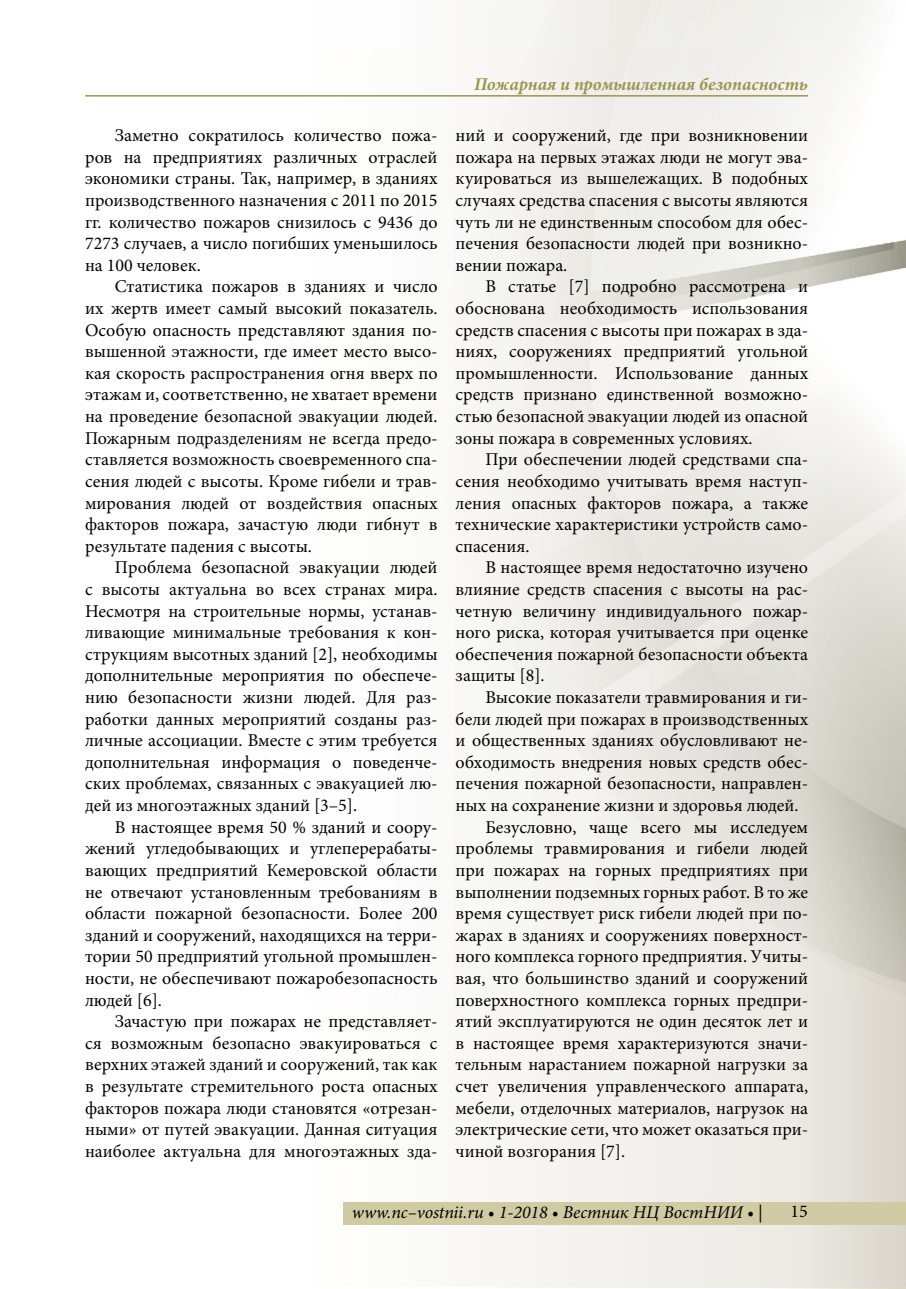
<style>
.page{position:relative;width:906px;height:1289px;background:#fff}
.page>*{position:absolute;margin:0;border:0;box-sizing:border-box;transform-origin:0 0}
.t1{font:18px/21.6px "Minion Pro";color:#000;text-align:justify}
.t2{font:italic 18px "Minion Pro";color:#000}
.t3{font:italic 700 18px "Minion Pro";color:#9c9552}
</style>
<div class="page">
<div style="left:343px;top:1201px;width:563px;height:23px;background:#d1cba4"></div>
<hr style="left:85px;top:95px;width:723px;height:2px;background:#9c9552">
<p class="t1" style="left:85px;top:125px;width:354px;text-indent:30px">Заметно сократилось количество пожа&shy;ров на предприятиях различных отраслей экономики страны. Так, например, в зданиях производственного назначения с 2011 по 2015 гг. количество пожаров снизилось с 9436 до 7273 случаев, а число погибших уменьшилось на 100 человек.</p>
<p class="t1" style="left:85px;top:276px;width:354px;text-indent:30px">Статистика пожаров в зданиях и число их жертв имеет самый высокий показатель.<br>Особую опасность представляют здания по&shy;вышенной этажности, где имеет место высо&shy;кая скорость распространения огня вверх по этажам и, соответственно, не хватает времени на проведение безопасной эвакуации людей.<br>Пожарным подразделениям не всегда предо&shy;ставляется возможность своевременного спа&shy;сения людей с высоты. Кроме гибели и трав&shy;мирования людей от воздействия опасных факторов пожара, зачастую люди гибнут в результате падения с высоты.</p>
<p class="t1" style="left:85px;top:557px;width:354px;text-indent:30px">Проблема безопасной эвакуации людей с высоты актуальна во всех странах мира.<br>Несмотря на строительные нормы, устанав&shy;ливающие минимальные требования к кон&shy;струкциям высотных зданий [2], необходимы дополнительные мероприятия по обеспече&shy;нию безопасности жизни людей. Для раз&shy;работки данных мероприятий созданы раз&shy;личные ассоциации. Вместе с этим требуется дополнительная информация о поведенче&shy;ских проблемах, связанных с эвакуацией лю&shy;дей из многоэтажных зданий [3–5].</p>
<p class="t1" style="left:85px;top:816px;width:354px;text-indent:30px">В настоящее время 50 % зданий и соору&shy;жений угледобывающих и углеперерабаты&shy;вающих предприятий Кемеровской области не отвечают установленным требованиям в области пожарной безопасности. Более 200 зданий и сооружений, находящихся на терри&shy;тории 50 предприятий угольной промышлен&shy;ности, не обеспечивают пожаробезопасность людей [6].</p>
<p class="t1" style="left:85px;top:1010px;width:354px;text-indent:30px">Зачастую при пожарах не представляет&shy;ся возможным безопасно эвакуироваться с верхних этажей зданий и сооружений, так как в результате стремительного роста опасных факторов пожара люди становятся «отрезан&shy;ными» от путей эвакуации. Данная ситуация наиболее актуальна для многоэтажных зда-</p>
<p class="t3" style="left:474px;top:71px;width:335px">Пожарная и промышленная безопасность</p>
<p class="t1" style="left:455px;top:125px;width:354px">ний и сооружений, где при возникновении пожара на первых этажах люди не могут эва&shy;куироваться из вышележащих. В подобных случаях средства спасения с высоты являются чуть ли не единственным способом для обес&shy;печения безопасности людей при возникно&shy;вении пожара.</p>
<p class="t1" style="left:455px;top:276px;width:354px;text-indent:30px">В статье [7] подробно рассмотрена и обоснована необходимость использования средств спасения с высоты при пожарах в зда&shy;ниях, сооружениях предприятий угольной промышленности. Использование данных средств признано единственной возможно&shy;стью безопасной эвакуации людей из опасной зоны пожара в современных условиях.</p>
<p class="t1" style="left:455px;top:449px;width:354px;text-indent:30px">При обеспечении людей средствами спа&shy;сения необходимо учитывать время наступ&shy;ления опасных факторов пожара, а также технические характеристики устройств само&shy;спасения.</p>
<p class="t1" style="left:455px;top:557px;width:354px;text-indent:30px">В настоящее время недостаточно изучено влияние средств спасения с высоты на рас&shy;четную величину индивидуального пожар&shy;ного риска, которая учитывается при оценке обеспечения пожарной безопасности объекта защиты [8].</p>
<p class="t1" style="left:485px;top:686px;width:324px">Высокие показатели травмирования и ги-</p>
<p class="t1" style="left:455px;top:708px;width:354px">бели людей при пожарах в производственных</p>
<p class="t1" style="left:455px;top:729px;width:354px">и общественных зданиях обусловливают не-</p>
<p class="t1" style="left:455px;top:751px;width:354px">обходимость внедрения новых средств обес-</p>
<p class="t1" style="left:455px;top:773px;width:354px">печения пожарной безопасности, направлен-</p>
<p class="t1" style="left:455px;top:794px;width:344px">ных на сохранение жизни и здоровья людей.</p>
<p class="t1" style="left:485px;top:816px;width:324px">Безусловно, чаще всего мы исследуем</p>
<p class="t1" style="left:455px;top:837px;width:354px">проблемы травмирования и гибели людей</p>
<p class="t1" style="left:455px;top:859px;width:354px">при пожарах на горных предприятиях при</p>
<p class="t1" style="left:455px;top:881px;width:354px">выполнении подземных горных работ. В то же</p>
<p class="t1" style="left:455px;top:902px;width:354px">время существует риск гибели людей при по-</p>
<p class="t1" style="left:455px;top:924px;width:354px">жарах в зданиях и сооружениях поверхност-</p>
<p class="t1" style="left:455px;top:945px;width:354px">ного комплекса горного предприятия. Учиты-</p>
<p class="t1" style="left:455px;top:967px;width:354px">вая, что большинство зданий и сооружений</p>
<p class="t1" style="left:455px;top:989px;width:354px">поверхностного комплекса горных предпри-</p>
<p class="t1" style="left:455px;top:1010px;width:354px">ятий эксплуатируются не один десяток лет и</p>
<p class="t1" style="left:455px;top:1032px;width:354px">в настоящее время характеризуются значи-</p>
<p class="t1" style="left:455px;top:1053px;width:354px">тельным нарастанием пожарной нагрузки за</p>
<p class="t1" style="left:455px;top:1075px;width:354px">счет увеличения управленческого аппарата,</p>
<p class="t1" style="left:455px;top:1097px;width:354px">мебели, отделочных материалов, нагрузок на</p>
<p class="t1" style="left:455px;top:1118px;width:354px">электрические сети, что может оказаться при-</p>
<p class="t1" style="left:455px;top:1140px;width:171px">чиной возгорания [7].</p>
<p class="t2" style="left:352px;top:1200px;width:412px">www.nc–vostnii.ru • 1-2018 • Вестник НЦ ВостНИИ • |</p>
<p class="t1" style="left:790px;top:1200px;width:19px">15</p>
</div>
